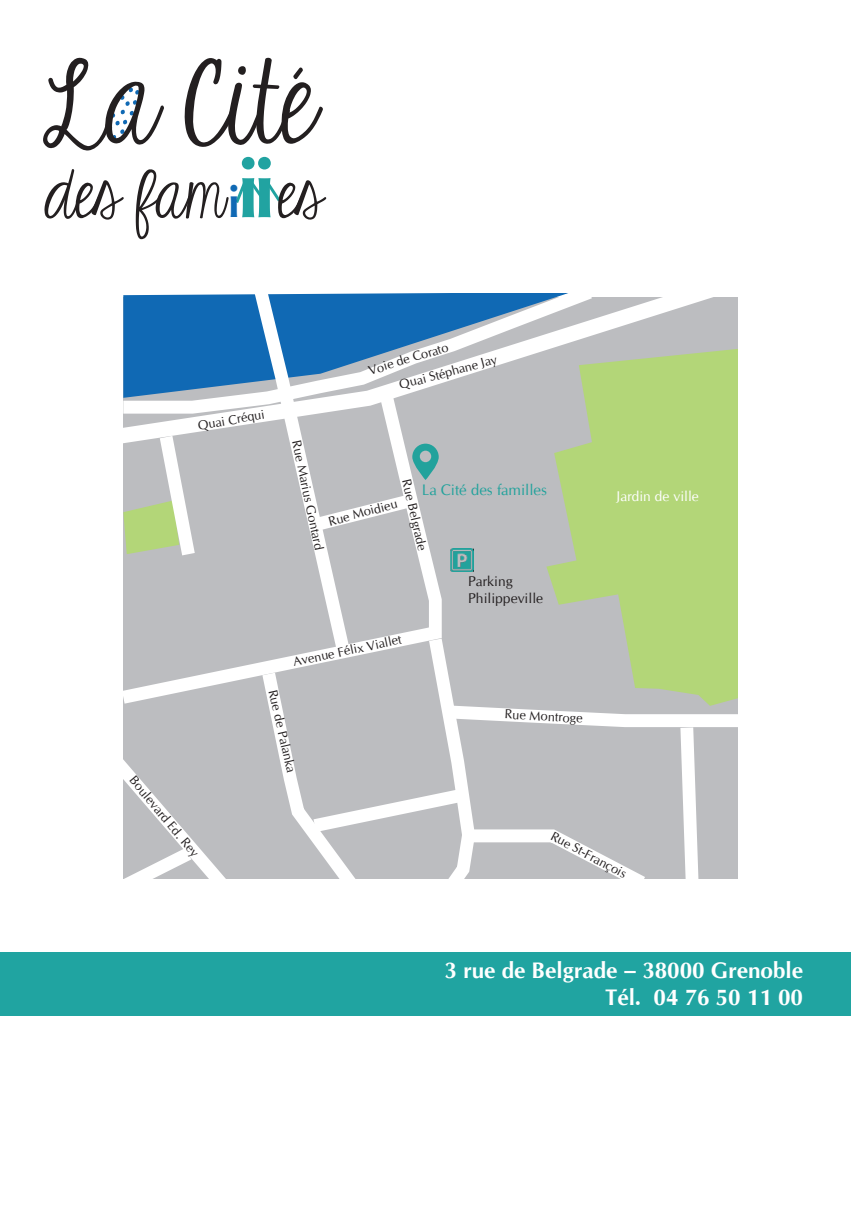
<style>
.page{position:relative;width:851px;height:1205px;background:#fff}
.page>*{position:absolute;margin:0;border:0;box-sizing:border-box;transform-origin:0 0}
.t1{font:120.75px "KG Eyes Wide Open";color:#231f20}
.t2{font:69.75px "KG Eyes Wide Open";color:#231f20}
.t3{font:700 22.5px/27px "CG Omega";color:#fff;text-align:right}
.t4{font:15.25px "CG Omega";color:#22a29c}
.t5{font:14px/17px "CG Omega";color:#231f20}
.t6{font:14px "CG Omega";color:#fff}
.t7{font:13px "CG Omega";color:#231f20}
.t8{font:12.75px "CG Omega";color:#231f20}
.s1{font-family:"CG Omega";font-weight:700;font-size:44px;color:#1069b4}
.s2{font-family:"CG Omega";font-weight:700;font-size:82px;color:#21a3a1}
</style>
<div class="page">
<div style="left:0;top:952px;width:850px;height:64px;background:#20a4a1"></div>
<svg style="left:108px;top:87px;width:32px;height:53px"></svg>
<svg style="left:235px;top:181px;width:46px;height:22px"></svg>
<div style="left:123px;top:297px;width:614px;height:582px;background:#bcbdc0"></div>
<svg style="left:546px;top:349px;width:191px;height:276px;background:#b4d281"></svg>
<svg style="left:546px;top:297px;width:187px;height:157px"></svg>
<svg style="left:123px;top:294px;width:483px;height:126px"></svg>
<svg style="left:123px;top:382px;width:325px;height:322px"></svg>
<svg style="left:123px;top:759px;width:103px;height:120px"></svg>
<svg style="left:303px;top:444px;width:135px;height:95px"></svg>
<svg style="left:253px;top:625px;width:484px;height:254px"></svg>
<img style="left:450px;top:548px;width:23px;height:23px">
<h1 class="t1" style="left:43px;top:38px;width:274px">La Cité</h1>
<h2 class="t2" style="left:45px;top:157px;width:279px">des fam <span class="s1">i</span><span class="s2">ii</span>es</h2>
<p class="t7" style="left:196px;top:418px;width:69px;rotate:-10deg">Quai Créqui</p>
<p class="t7" style="left:366px;top:364px;width:84px;rotate:-17deg">Voie de Corato</p>
<p class="t7" style="left:397px;top:378px;width:102px;rotate:-15deg">Quai Stéphane Jay</p>
<p class="t8" style="left:303px;top:439px;width:113px;rotate:78deg">Rue Marius Gontard</p>
<p class="t8" style="left:413px;top:477px;width:75px;rotate:77deg">Rue Belgrade</p>
<p class="t4" style="left:422px;top:481px;width:126px">La Cité des familles</p>
<p class="t7" style="left:327px;top:514px;width:72px;rotate:-15deg">Rue Moidieu</p>
<p class="t7" style="left:292px;top:654px;width:112px;rotate:-12deg">Avenue Félix Viallet</p>
<p class="t5" style="left:468px;top:572px;width:76px">Parking<br>Philippeville</p>
<p class="t8" style="left:280px;top:688px;width:86px;rotate:77deg">Rue de Palanka</p>
<p class="t7" style="left:505px;top:706px;width:79px;rotate:3deg">Rue Montroge</p>
<p class="t6" style="left:616px;top:488px;width:84px">Jardin de ville</p>
<p class="t8" style="left:137px;top:773px;width:102px;rotate:50deg">Boulevard Ed. Rey</p>
<p class="t7" style="left:555px;top:828px;width:85px;rotate:28deg">Rue St-François</p>
<h3 class="t3" style="left:444px;top:956px;width:360px">3 rue de Belgrade – 38000 Grenoble<br>Tél. 04 76 50 11 00</h3>
</div>
